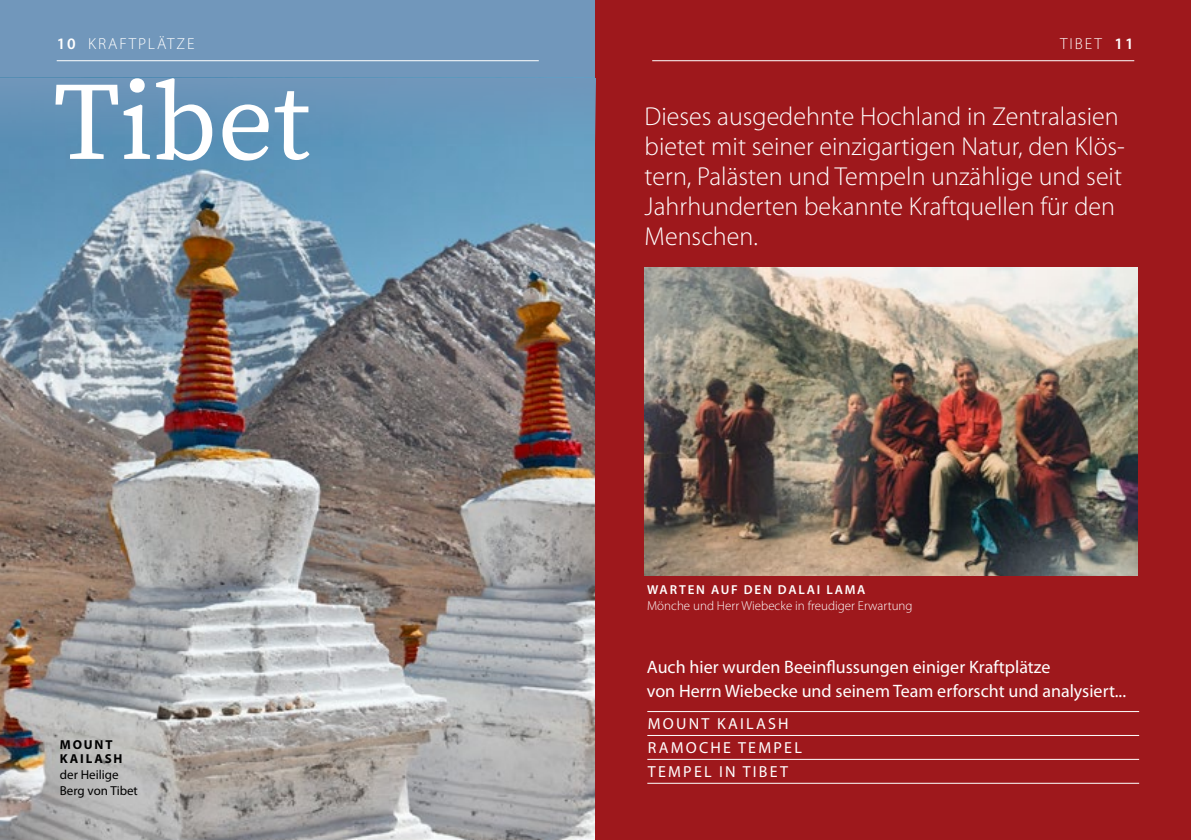
<style>
.page{position:relative;width:1191px;height:840px;background:#fff}
.page>*{position:absolute;margin:0;border:0;box-sizing:border-box;transform-origin:0 0}
.t1{font:110.8px "Source Serif Pro";color:#fff}
.t2{font:300 26px/30px "Myriad Pro";color:#fff}
.t3{font:18px/24px "Myriad Pro";color:#fff}
.t4{font:16px/24px "Myriad Pro";letter-spacing:.14em;color:#fff}
.t5{font:300 16px "Myriad Pro";letter-spacing:.12em;color:#fff}
.t6{font:300 13px "Myriad Pro";color:#fff}
.t7{font:13px/16px "Myriad Pro";color:#000}
.t8{font:600 13px "Myriad Pro";letter-spacing:.14em;color:#fff}
.t9{font:700 13px/14px "Myriad Pro";letter-spacing:.14em;color:#000}
.s1{font-weight:600}
</style>
<div class="page">
<div style="left:0;top:0;width:595px;height:839px;background:#7197bb"></div>
<img style="left:0;top:143px;width:595px;height:696px">
<div style="left:595px;top:0;width:596px;height:839px;background:#9e181c"></div>
<hr style="left:647px;top:734px;width:492px;height:1px;background:#fff">
<hr style="left:647px;top:710px;width:492px;height:1px;background:#fff">
<hr style="left:647px;top:758px;width:492px;height:1px;background:#fff">
<hr style="left:647px;top:782px;width:492px;height:1px;background:#fff">
<hr style="left:652px;top:60px;width:482px;height:1px;background:#fff">
<hr style="left:57px;top:60px;width:482px;height:1px;background:#fff">
<div style="left:0;top:78px;width:595px;height:65px;background:linear-gradient(to right,#6190b5,#6a9abe)"></div>
<img style="left:644px;top:268px;width:493px;height:307px">
<p class="t5" style="left:57px;top:34px;width:139px"><span class="s1">10</span> KRAFTPLÄTZE</p>
<h1 class="t1" style="left:53px;top:57px;width:258px">Tibet</h1>
<p class="t9" style="left:60px;top:736px;width:64px">MOUNT<br>KAILASH</p>
<p class="t7" style="left:60px;top:765px;width:80px">der Heilige<br>Berg von Tibet</p>
<p class="t5" style="left:1060px;top:34px;width:75px">TIBET <span class="s1">11</span></p>
<p class="t2" style="left:644px;top:101px;width:482px">Dieses ausgedehnte Hochland in Zentralasien bietet mit seiner einzigartigen Natur, den Klös&shy;tern, Palästen und Tempeln unzählige und seit Jahrhunderten bekannte Kraftquellen für den Menschen.</p>
<p class="t8" style="left:647px;top:581px;width:220px">WARTEN AUF DEN DALAI LAMA</p>
<p class="t6" style="left:647px;top:598px;width:267px">Mönche und Herr Wiebecke in freudiger Erwartung</p>
<p class="t3" style="left:647px;top:654px;width:480px">Auch hier wurden Beeinflussungen einiger Kraftplätze<br>von Herrn Wiebecke und seinem Team erforscht und analysiert...</p>
<p class="t4" style="left:648px;top:710px;width:156px">MOUNT KAILASH<br>RAMOCHE TEMPEL<br>TEMPEL IN TIBET</p>
</div>
